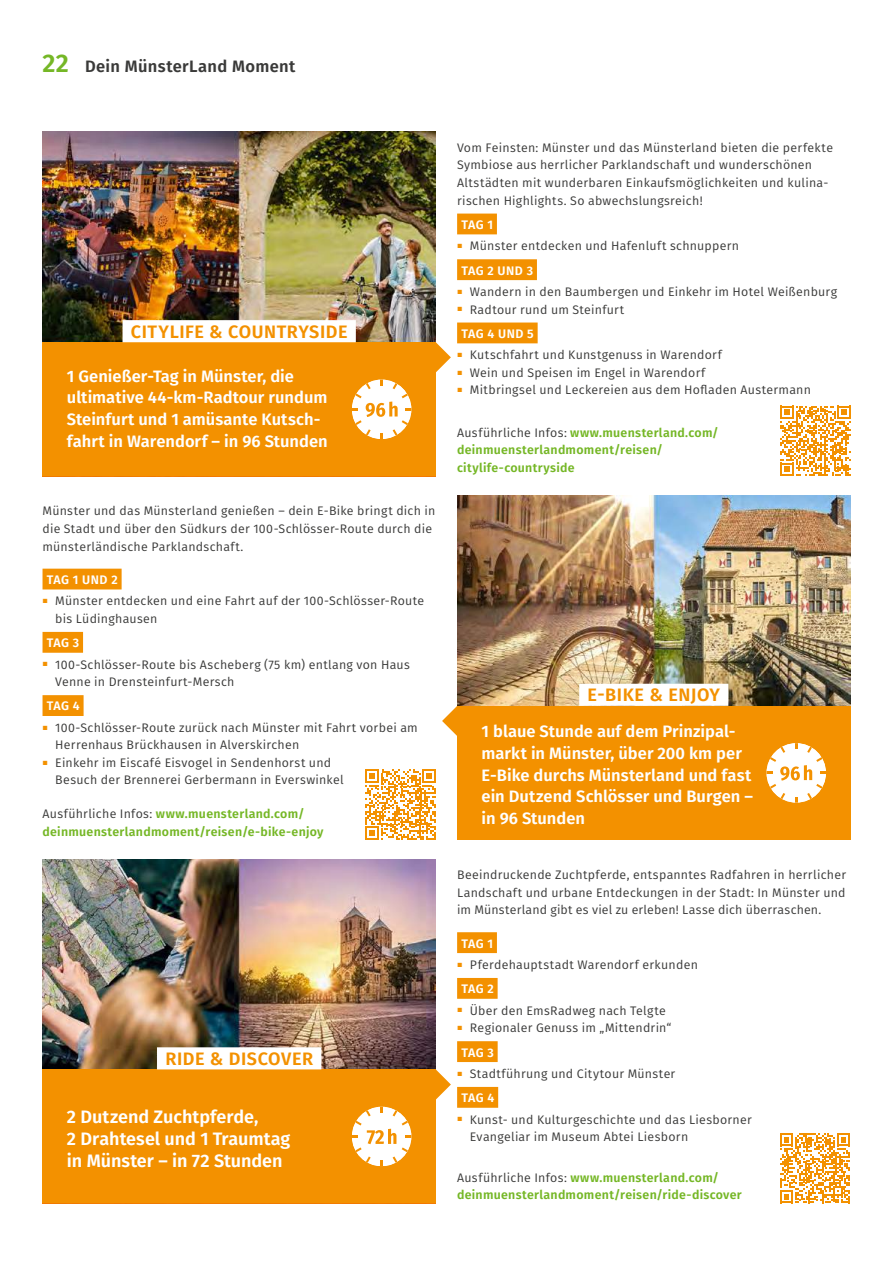
<style>
.page{position:relative;width:893px;height:1263px;background:#fff}
.page>*{position:absolute;margin:0;border:0;box-sizing:border-box;transform-origin:0 0}
.t1{font:600 18px/21.8px "Fira Sans";letter-spacing:-.005em;color:#fff}
.t2{font:600 18px "Fira Sans";letter-spacing:.03em;color:#f39100}
.t3{font:600 16.5px/21.8px "Fira Sans";color:#fff}
.t4{font:600 16.5px "Fira Sans";letter-spacing:.025em;color:#3a3a39}
.t5{font:12.3px/17.5px "Fira Sans";letter-spacing:.02em;color:#3a3a39}
.t6{font:600 12.3px/17.5px "Fira Sans";letter-spacing:.025em;color:#75b726}
.t7{font:600 12.3px "Fira Sans";letter-spacing:.04em;color:#fff}
.s1{font-size:25.5px;color:#75b726}
.s2{font-weight:400;color:#3a3a39}
.s3{font-weight:600;color:#fff}
</style>
<div class="page">
<img style="left:43px;top:859px;width:393px;height:210px">
<div style="left:43px;top:569px;width:79px;height:20px;background:#f39100"></div>
<div style="left:43px;top:632px;width:40px;height:21px;background:#f39100"></div>
<div style="left:43px;top:695px;width:41px;height:21px;background:#f39100"></div>
<div style="left:457px;top:932px;width:40px;height:21px;background:#f39100"></div>
<div style="left:457px;top:978px;width:41px;height:21px;background:#f39100"></div>
<div style="left:457px;top:1041px;width:41px;height:21px;background:#f39100"></div>
<div style="left:457px;top:1087px;width:41px;height:21px;background:#f39100"></div>
<div style="left:457px;top:214px;width:40px;height:20px;background:#f39100"></div>
<div style="left:457px;top:259px;width:80px;height:21px;background:#f39100"></div>
<div style="left:457px;top:322px;width:81px;height:21px;background:#f39100"></div>
<img style="left:43px;top:132px;width:393px;height:210px">
<img style="left:457px;top:495px;width:393px;height:211px">
<div style="left:43px;top:1069px;width:393px;height:134px;background:#f39100"></div>
<div style="left:157px;top:1047px;width:164px;height:22px;background:#fff"></div>
<svg style="left:352px;top:1107px;width:59px;height:59px"></svg>
<div style="left:457px;top:706px;width:393px;height:134px;background:#f39100"></div>
<div style="left:579px;top:684px;width:149px;height:22px;background:#fff"></div>
<svg style="left:766px;top:743px;width:60px;height:60px"></svg>
<div style="left:43px;top:342px;width:393px;height:134px;background:#f39100"></div>
<div style="left:123px;top:320px;width:233px;height:22px;background:#fff"></div>
<svg style="left:352px;top:379px;width:59px;height:60px"></svg>
<svg style="left:780px;top:1133px;width:70px;height:70px"></svg>
<svg style="left:365px;top:769px;width:71px;height:71px"></svg>
<svg style="left:780px;top:406px;width:71px;height:70px"></svg>
<svg style="left:436px;top:342px;width:15px;height:30px"></svg>
<svg style="left:442px;top:706px;width:15px;height:30px"></svg>
<svg style="left:436px;top:1069px;width:15px;height:30px"></svg>
<h2 class="t4" style="left:43px;top:53px;width:255px"><span class="s1">22</span> Dein MünsterLand Moment</h2>
<h1 class="t2" style="left:131px;top:316px;width:218px">CITYLIFE &amp; COUNTRYSIDE</h1>
<h2 class="t3" style="left:67px;top:364px;width:262px">1 Genießer-Tag in Münster, die ultimative 44-km-Radtour rundum<br>Steinfurt und 1 amüsante Kutsch&shy;fahrt in Warendorf – in 96 Stunden</h2>
<p class="t5" style="left:43px;top:502px;width:394px">Münster und das Münsterland genießen – dein E-Bike bringt dich in die Stadt und über den Südkurs der 100-Schlösser-Route durch die münsterländische Parklandschaft.</p>
<p class="t7" style="left:47px;top:569px;width:72px">TAG 1 UND 2</p>
<p class="t5" style="left:55px;top:592px;width:370px;text-indent:-13px"><sup>■</sup> Münster entdecken und eine Fahrt auf der 100-Schlösser-Route bis Lüdinghausen</p>
<p class="t7" style="left:47px;top:633px;width:34px">TAG 3</p>
<p class="t5" style="left:55px;top:655px;width:356px;text-indent:-13px"><sup>■</sup> 100-Schlösser-Route bis Ascheberg (75 km) entlang von Haus<br>Venne in Drensteinfurt-Mersch</p>
<p class="t7" style="left:47px;top:696px;width:34px">TAG 4</p>
<p class="t5" style="left:55px;top:718px;width:364px;text-indent:-13px"><sup>■</sup> 100-Schlösser-Route zurück nach Münster mit Fahrt vorbei am<br>Herrenhaus Brückhausen in Alverskirchen</p>
<p class="t5" style="left:55px;top:753px;width:290px;text-indent:-13px"><sup>■</sup> Einkehr im Eiscafé Eisvogel in Sendenhorst und<br>Besuch der Brennerei Gerbermann in Everswinkel</p>
<p class="t6" style="left:43px;top:804px;width:283px"><span class="s2">Ausführliche Infos:</span> www.muensterland.com/ deinmuensterlandmoment/reisen/e-bike-enjoy</p>
<h1 class="t2" style="left:165px;top:1044px;width:149px">RIDE &amp; DISCOVER</h1>
<h1 class="t1" style="left:67px;top:1105px;width:225px">2 Dutzend Zuchtpferde,<br>2 Drahtesel und 1 Traumtag in Münster – in 72 Stunden</h1>
<p class="t5" style="left:457px;top:139px;width:377px">Vom Feinsten: Münster und das Münsterland bieten die perfekte Symbiose aus herrlicher Parklandschaft und wunderschönen Altstädten mit wunderbaren Einkaufsmöglichkeiten und kulina&shy;rischen Highlights. So abwechslungsreich!</p>
<p class="t7" style="left:461px;top:214px;width:33px">TAG 1</p>
<p class="t5" style="left:461px;top:233px;width:279px;line-height:24.3px;text-indent:-4px"><sup>■</sup> Münster entdecken und Hafenluft schnuppern<br><span class="s3">TAG 2 UND 3</span></p>
<p class="t5" style="left:457px;top:283px;width:382px"><sup>■</sup> Wandern in den Baumbergen und Einkehr im Hotel Weißenburg</p>
<p class="t5" style="left:461px;top:297px;width:164px;line-height:24.3px;text-indent:-4px"><sup>■</sup> Radtour rund um Steinfurt<br><span class="s3">TAG 4 UND 5</span></p>
<p class="t5" style="left:457px;top:346px;width:266px"><sup>■</sup> Kutschfahrt und Kunstgenuss in Warendorf</p>
<p class="t5" style="left:457px;top:363px;width:250px"><sup>■</sup> Wein und Speisen im Engel in Warendorf</p>
<p class="t5" style="left:457px;top:381px;width:355px"><sup>■</sup> Mitbringsel und Leckereien aus dem Hofladen Austermann</p>
<p class="t6" style="left:457px;top:423px;width:263px"><span class="s2">Ausführliche Infos:</span> www.muensterland.com/ deinmuensterlandmoment/reisen/ citylife-countryside</p>
<h1 class="t2" style="left:588px;top:680px;width:134px">E-BIKE &amp; ENJOY</h1>
<h2 class="t3" style="left:482px;top:719px;width:273px">1 blaue Stunde auf dem Prinzipal&shy;markt in Münster, über 200 km per<br>E-Bike durchs Münsterland und fast ein Dutzend Schlösser und Burgen – in 96 Stunden</h2>
<p class="t5" style="left:457px;top:866px;width:390px;text-align:justify">Beeindruckende Zuchtpferde, entspanntes Radfahren in herrlicher Landschaft und urbane Entdeckungen in der Stadt: In Münster und im Münsterland gibt es viel zu erleben! Lasse dich überraschen.</p>
<p class="t7" style="left:461px;top:933px;width:33px">TAG 1</p>
<p class="t5" style="left:461px;top:952px;width:238px;line-height:24.3px;text-indent:-4px"><sup>■</sup> Pferdehauptstadt Warendorf erkunden<br><span class="s3">TAG 2</span></p>
<p class="t5" style="left:457px;top:1001px;width:210px"><sup>■</sup> Über den EmsRadweg nach Telgte</p>
<p class="t5" style="left:461px;top:1015px;width:212px;line-height:24.3px;text-indent:-4px"><sup>■</sup> Regionaler Genuss im „Mittendrin“<br><span class="s3">TAG 3</span></p>
<p class="t5" style="left:461px;top:1061px;width:215px;line-height:24.3px;text-indent:-4px"><sup>■</sup> Stadtführung und Citytour Münster<br><span class="s3">TAG 4</span></p>
<p class="t5" style="left:470px;top:1110px;width:283px;text-indent:-13px"><sup>■</sup> Kunst- und Kulturgeschichte und das Liesborner<br>Evangeliar im Museum Abtei Liesborn</p>
<p class="t6" style="left:457px;top:1168px;width:286px"><span class="s2">Ausführliche Infos:</span> www.muensterland.com/ deinmuensterlandmoment/reisen/ride-discover</p>
</div>
